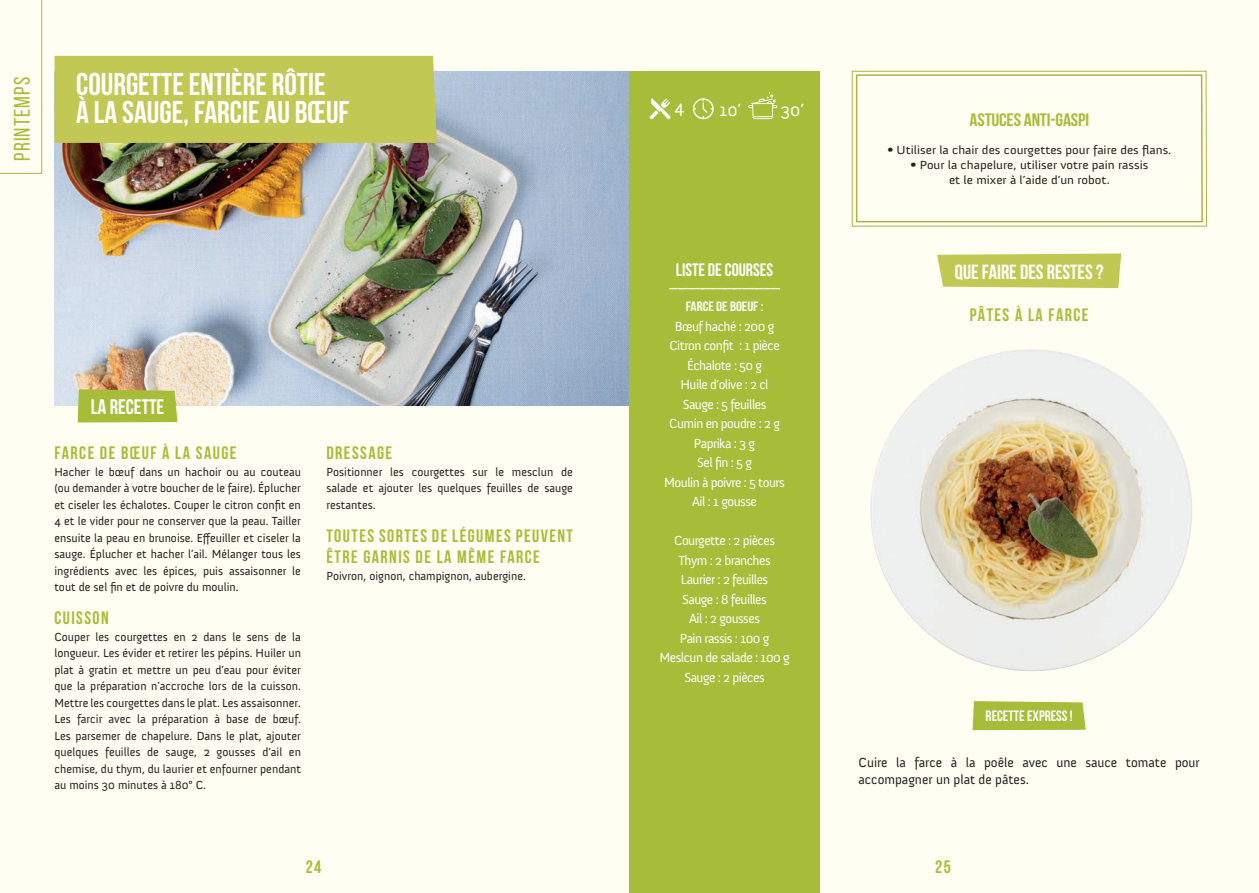
<style>
.page{position:relative;width:1259px;height:893px;background:#fffef2}
.page>*{position:absolute;margin:0;border:0;box-sizing:border-box;transform-origin:0 0}
.t1{font:700 31.5px/28.5px "Bebas Neue";color:#fff}
.t2{font:22.5px "Bebas Neue";letter-spacing:.05em;color:#a7bd39}
.t3{font:700 21px "Bebas Neue";color:#fff}
.Labeur{font:700 20.55px "Bebas Neue";color:#fff}
.t4{font:700 18px/21.6px "Bebas Neue";letter-spacing:.08em;color:#a7bd39}
.t5{font:700 18px "Bebas Neue";letter-spacing:-.01em;color:#a7bd39;scale:1.1 1}
.t6{font:700 18px "Bebas Neue";color:#fff}
.t7{font:18px "Anivers";color:#fff}
.t8{font:700 15px "Bebas Neue";color:#fff}
.t9{font:13.5px "Anivers";letter-spacing:-.04em;color:#fff}
.t10{font:13.5px/16.2px "Anivers";color:#231f20}
.t11{font:700 13.5px "Bebas Neue";color:#fff;scale:1.1 1}
.t12{font:12px/16.5px "Anivers";color:#231f20;text-align:justify}
.t13{font:12px/15px "Anivers";color:#231f20;text-align:center;scale:1.1 1}
</style>
<div class="page">
<img style="left:54px;top:71px;width:575px;height:335px">
<div style="left:54px;top:56px;width:383px;height:87px;background:#c1c954"></div>
<svg style="left:0;top:0;width:42px;height:174px"></svg>
<div style="left:629px;top:71px;width:190px;height:822px;background:#a7bd39"></div>
<svg style="left:669px;top:288px;width:111px;height:1px"></svg>
<svg style="left:852px;top:71px;width:355px;height:155px"></svg>
<svg style="left:937px;top:253px;width:184px;height:35px;background:#c5cc5f"></svg>
<div style="left:78px;top:389px;width:99px;height:33px;background:#a7bd39"></div>
<svg style="left:649px;top:98px;width:21px;height:21px"></svg>
<svg style="left:693px;top:98px;width:20px;height:21px"></svg>
<svg style="left:748px;top:92px;width:29px;height:27px"></svg>
<svg style="left:972px;top:701px;width:113px;height:29px;background:#abc041"></svg>
<img style="left:870px;top:349px;width:322px;height:322px">
<p class="t2" style="left:10px;top:161px;width:85px;rotate:-90deg">PRINTEMPS</p>
<p class="t1" style="left:76px;top:69px;width:275px">COURGETTE ENTIÈRE RÔTIE<br>À LA SAUGE, FARCIE AU BŒUF</p>
<p class="t3" style="left:91px;top:395px;width:75px">LA RECETTE</p>
<p class="t4" style="left:54px;top:442px;width:183px">FARCE DE BŒUF À LA SAUGE</p>
<p class="t12" style="left:54px;top:463px;width:248px">Hacher le bœuf dans un hachoir ou au couteau (ou demander à votre boucher de le faire). Éplucher et ciseler les échalotes. Couper le citron confit en 4 et le vider pour ne conserver que la peau. Tailler ensuite la peau en brunoise. Effeuiller et ciseler la sauge. Éplucher et hacher l’ail. Mélanger tous les ingrédients avec les épices, puis assaisonner le tout de sel fin et de poivre du moulin.</p>
<p class="t4" style="left:54px;top:607px;width:56px">CUISSON</p>
<p class="t12" style="left:54px;top:628px;width:248px">Couper les courgettes en 2 dans le sens de la longueur. Les évider et retirer les pépins. Huiler un plat à gratin et mettre un peu d’eau pour éviter que la préparation n’accroche lors de la cuisson.<br>Mettre les courgettes dans le plat. Les assaisonner.<br>Les farcir avec la préparation à base de bœuf.<br>Les parsemer de chapelure. Dans le plat, ajouter quelques feuilles de sauge, 2 gousses d’ail en chemise, du thym, du laurier et enfourner pendant au moins 30 minutes à 180° C.</p>
<p class="t4" style="left:326px;top:442px;width:67px">DRESSAGE</p>
<p class="t12" style="left:326px;top:463px;width:248px">Positionner les courgettes sur le mesclun de salade et ajouter les quelques feuilles de sauge restantes.</p>
<p class="t4" style="left:326px;top:524px;width:248px">TOUTES SORTES DE LÉGUMES PEUVENT<br>ÊTRE GARNIS DE LA MÊME FARCE</p>
<p class="t12" style="left:326px;top:568px;width:201px">Poivron, oignon, champignon, aubergine.</p>
<p class="t4" style="left:306px;top:856px;width:17px">24</p>
<p class="t7" style="left:674px;top:98px;width:11px">4</p>
<p class="t7" style="left:719px;top:100px;width:23px">10’</p>
<p class="t7" style="left:780px;top:100px;width:25px">30’</p>
<p class="t6" style="left:676px;top:260px;width:99px">LISTE DE COURSES</p>
<p class="t11" style="left:686px;top:299px;width:72px">FARCE DE BOEUF :</p>
<p class="t9" style="left:675px;top:319px;width:101px">Bœuf haché : 200 g</p>
<p class="t9" style="left:669px;top:338px;width:112px">Citron confit : 1 pièce</p>
<p class="t9" style="left:687px;top:358px;width:76px">Échalote : 50 g</p>
<p class="t9" style="left:680px;top:377px;width:90px">Huile d’olive : 2 cl</p>
<p class="t9" style="left:683px;top:397px;width:85px">Sauge : 5 feuilles</p>
<p class="t9" style="left:669px;top:416px;width:112px">Cumin en poudre : 2 g</p>
<p class="t9" style="left:694px;top:436px;width:63px">Paprika : 3 g</p>
<p class="t9" style="left:697px;top:455px;width:56px">Sel fin : 5 g</p>
<p class="t9" style="left:664px;top:475px;width:122px">Moulin à poivre : 5 tours</p>
<p class="t9" style="left:692px;top:494px;width:66px">Ail : 1 gousse</p>
<p class="t9" style="left:674px;top:533px;width:102px">Courgette : 2 pièces</p>
<p class="t9" style="left:678px;top:553px;width:94px">Thym : 2 branches</p>
<p class="t9" style="left:681px;top:572px;width:89px">Laurier : 2 feuilles</p>
<p class="t9" style="left:682px;top:592px;width:86px">Sauge : 8 feuilles</p>
<p class="t9" style="left:689px;top:611px;width:72px">Ail : 2 gousses</p>
<p class="t9" style="left:680px;top:631px;width:91px">Pain rassis : 100 g</p>
<p class="t9" style="left:659px;top:650px;width:132px">Meslcun de salade : 100 g</p>
<p class="t9" style="left:684px;top:670px;width:82px">Sauge : 2 pièces</p>
<p class="t5" style="left:969px;top:110px;width:110px">ASTUCES ANTI-GASPI</p>
<p class="t13" style="left:887px;top:143px;width:260px">• Utiliser la chair des courgettes pour faire des flans.</p>
<p class="t13" style="left:910px;top:158px;width:218px">• Pour la chapelure, utiliser votre pain rassis et le mixer à l’aide d’un robot.</p>
<p class="Labeur" style="left:955px;top:260px;width:150px">QUE FAIRE DES RESTES ?</p>
<p class="t4" style="left:970px;top:304px;width:120px">PÂTES À LA FARCE</p>
<p class="t8" style="left:985px;top:708px;width:89px">RECETTE EXPRESS !</p>
<p class="t10" style="left:858px;top:755px;width:343px">Cuire la farce à la poêle avec une sauce tomate pour accompagner un plat de pâtes.</p>
<p class="t4" style="left:935px;top:855px;width:17px">25</p>
</div>
